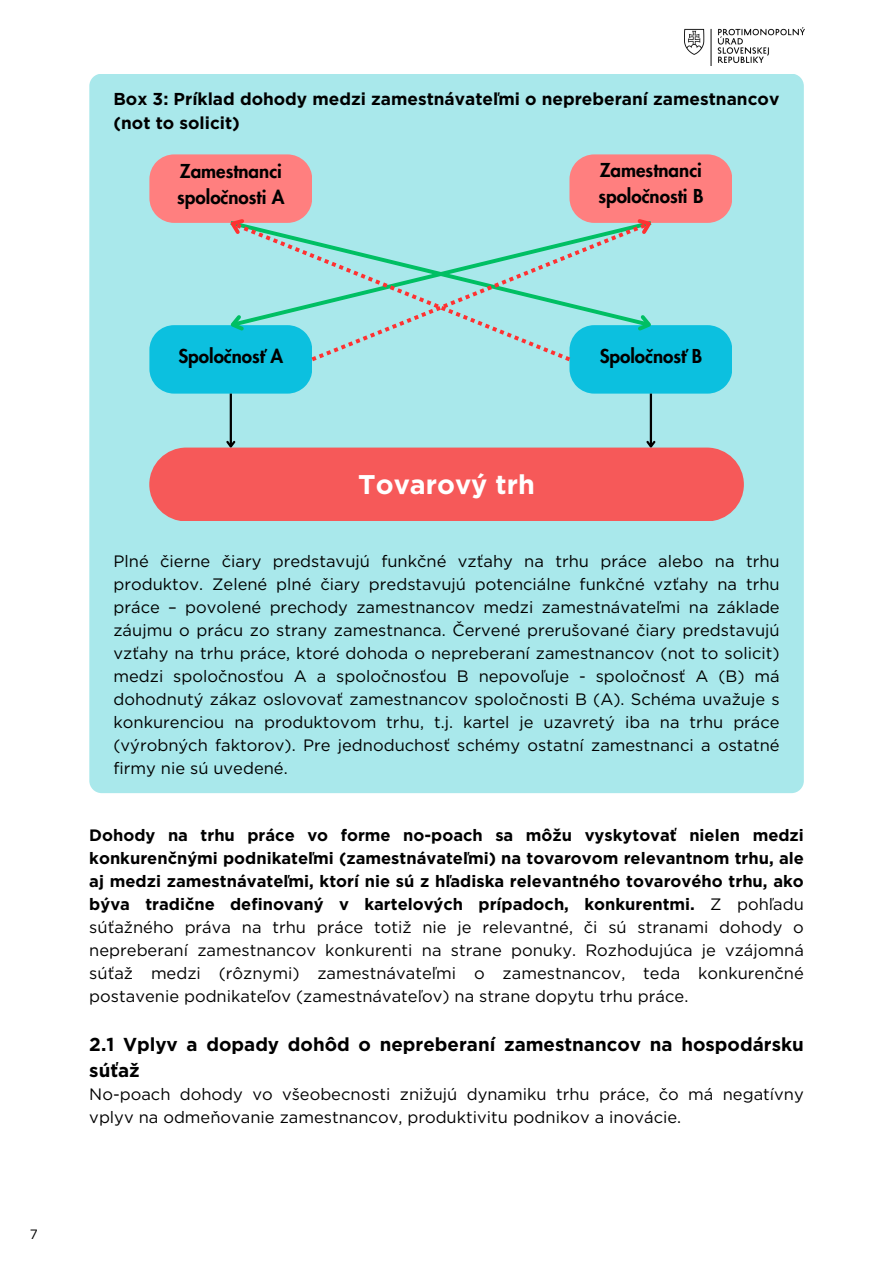
<style>
.page{position:relative;width:893px;height:1263px;background:#fff}
.page>*{position:absolute;margin:0;border:0;box-sizing:border-box;transform-origin:0 0}
.t1{font:700 27px "Gotham";color:#fff}
.t2{font:800 18.75px/25.9px "Futura LT Pro";color:#000}
.t3{font:700 18.75px/25.9px "Gotham";color:#000}
.t4{font:700 17.25px/23.6px "Gotham";color:#000}
.t5{font:16.5px/23.1px "Gotham";color:#000;text-align:justify}
.t6{font:13.5px "Gotham";color:#000}
.s1{font-weight:700}
</style>
<div class="page">
<img style="left:684px;top:27px;width:120px;height:39px">
<div style="left:89px;top:74px;width:715px;height:719px;background:#a9e8eb;border-radius:12px"></div>
<div style="left:149px;top:448px;width:595px;height:73px;background:#f65959;border-radius:37px"></div>
<hr style="left:230px;top:394px;width:2px;height:52px;background:#000">
<svg style="left:224px;top:439px;width:13px;height:9px"></svg>
<hr style="left:650px;top:394px;width:2px;height:52px;background:#000">
<svg style="left:644px;top:439px;width:13px;height:9px"></svg>
<svg style="left:569px;top:325px;width:163px;height:69px"></svg>
<svg style="left:149px;top:322px;width:163px;height:72px"></svg>
<svg style="left:570px;top:239px;width:80px;height:122px"></svg>
<svg style="left:569px;top:154px;width:163px;height:85px"></svg>
<svg style="left:232px;top:222px;width:338px;height:139px"></svg>
<svg style="left:149px;top:154px;width:163px;height:85px"></svg>
<p class="t4" style="left:113px;top:87px;width:667px">Box 3: Príklad dohody medzi zamestnávateľmi o nepreberaní zamestnancov (not to solicit)</p>
<h2 class="t2" style="left:177px;top:159px;width:109px">Zamestnanci spoločnosti A</h2>
<h2 class="t2" style="left:598px;top:158px;width:106px">Zamestnanci spoločnosti B</h2>
<h2 class="t6" style="left:30px;top:1226px;width:10px">7</h2>
<h2 class="t2" style="left:178px;top:344px;width:106px">Spoločnosť A</h2>
<h1 class="t2" style="left:600px;top:344px;width:104px">Spoločnosť B</h1>
<p class="t1" style="left:358px;top:468px;width:178px">Tovarový trh</p>
<h2 class="t5" style="left:113px;top:549px;width:668px">Plné čierne čiary predstavujú funkčné vzťahy na trhu práce alebo na trhu produktov. Zelené plné čiary predstavujú potenciálne funkčné vzťahy na trhu práce – povolené prechody zamestnancov medzi zamestnávateľmi na základe záujmu o prácu zo strany zamestnanca. Červené prerušované čiary predstavujú vzťahy na trhu práce, ktoré dohoda o nepreberaní zamestnancov (not to solicit) medzi spoločnosťou A a spoločnosťou B nepovoľuje - spoločnosť A (B) má dohodnutý zákaz oslovovať zamestnancov spoločnosti B (A). Schéma uvažuje s konkurenciou na produktovom trhu, t.j. kartel je uzavretý iba na trhu práce (výrobných faktorov). Pre jednoduchosť schémy ostatní zamestnanci a ostatné firmy nie sú uvedené.</h2>
<p class="t5" style="left:89px;top:823px;width:716px"><span class="s1">Dohody na trhu práce vo forme no-poach sa môžu vyskytovať nielen medzi konkurenčnými podnikateľmi (zamestnávateľmi) na tovarovom relevantnom trhu, ale aj medzi zamestnávateľmi, ktorí nie sú z hľadiska relevantného tovarového trhu, ako býva tradične definovaný v kartelových prípadoch, konkurentmi.</span> Z pohľadu súťažného práva na trhu práce totiž nie je relevantné, či sú stranami dohody o nepreberaní zamestnancov konkurenti na strane ponuky. Rozhodujúca je vzájomná súťaž medzi (rôznymi) zamestnávateľmi o zamestnancov, teda konkurenčné postavenie podnikateľov (zamestnávateľov) na strane dopytu trhu práce.</p>
<p class="t3" style="left:89px;top:1032px;width:716px">2.1 Vplyv a dopady dohôd o nepreberaní zamestnancov na hospodársku súťaž</p>
<p class="t5" style="left:89px;top:1083px;width:716px">No-poach dohody vo všeobecnosti znižujú dynamiku trhu práce, čo má negatívny vplyv na odmeňovanie zamestnancov, produktivitu podnikov a inovácie.</p>
</div>
